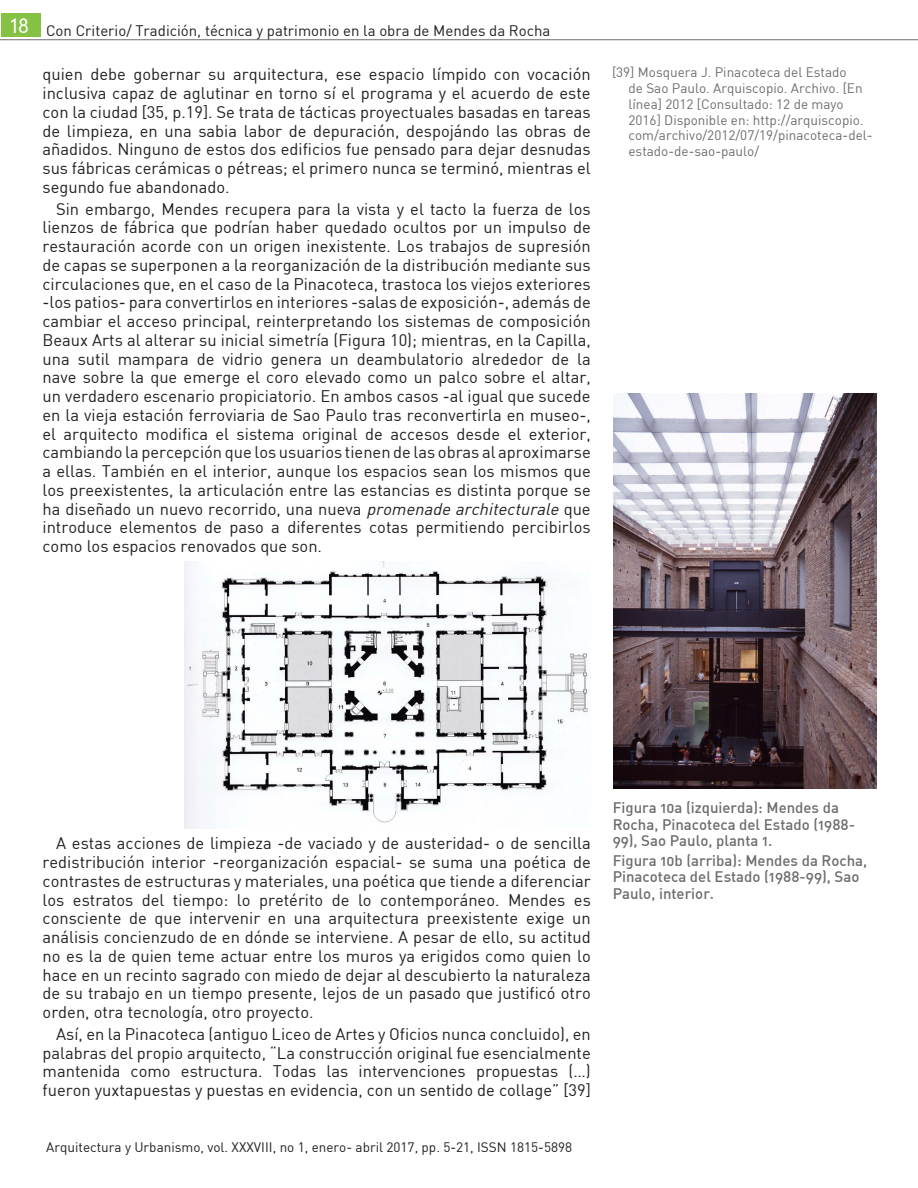
<style>
.page{position:relative;width:918px;height:1188px;background:#fff}
.page>*{position:absolute;margin:0;border:0;box-sizing:border-box;transform-origin:0 0}
.t1{font:300 19.5px "DIN Neuzeit Grotesk";color:#fff}
.cuerpo_de_texto{font:16.5px/18.8px "DIN";color:#231f20;text-align:justify}
.pie_de_foto{font:15px/16.5px "DIN Medium Alternate";color:#6c6d70}
.t2{font:15px "DIN";color:#231f20}
.notas_bibligraficas{font:13.5px/15.8px "DIN";color:#6c6d70}
.t3{font:13.5px "DIN";color:#231f20}
.s1{font-style:italic}
</style>
<div class="page">
<div style="left:1px;top:14px;width:39px;height:23px;background:#84c141"></div>
<hr style="left:0;top:39px;width:918px;height:1px;background:#6c6d70">
<img style="left:613px;top:394px;width:264px;height:395px">
<img style="left:185px;top:561px;width:403px;height:267px">
<p class="t1" style="left:11px;top:14px;width:20px">18</p>
<p class="t2" style="left:46px;top:21px;width:506px">Con Criterio/ Tradición, técnica y patrimonio en la obra de Mendes da Rocha</p>
<p class="cuerpo_de_texto" style="left:43px;top:65px;width:550px">quien debe gobernar su arquitectura, ese espacio límpido con vocación inclusiva capaz de aglutinar en torno sí el programa y el acuerdo de este con la ciudad [35, p.19]. Se trata de tácticas proyectuales basadas en tareas de limpieza, en una sabia labor de depuración, despojándo las obras de añadidos. Ninguno de estos dos edificios fue pensado para dejar desnudas sus fábricas cerámicas o pétreas; el primero nunca se terminó, mientras el segundo fue abandonado.</p>
<p class="cuerpo_de_texto" style="left:43px;top:199px;width:550px;text-indent:14px">Sin embargo, Mendes recupera para la vista y el tacto la fuerza de los lienzos de fábrica que podrían haber quedado ocultos por un impulso de restauración acorde con un origen inexistente. Los trabajos de supresión de capas se superponen a la reorganización de la distribución mediante sus circulaciones que, en el caso de la Pinacoteca, trastoca los viejos exteriores -los patios- para convertirlos en interiores -salas de exposición-, además de cambiar el acceso principal, reinterpretando los sistemas de composición Beaux Arts al alterar su inicial simetría (Figura 10); mientras, en la Capilla, una sutil mampara de vidrio genera un deambulatorio alrededor de la nave sobre la que emerge el coro elevado como un palco sobre el altar, un verdadero escenario propiciatorio. En ambos casos -al igual que sucede en la vieja estación ferroviaria de Sao Paulo tras reconvertirla en museo-, el arquitecto modifica el sistema original de accesos desde el exterior, cambiando la percepción que los usuarios tienen de las obras al aproximarse a ellas. También en el interior, aunque los espacios sean los mismos que los preexistentes, la articulación entre las estancias es distinta porque se ha diseñado un nuevo recorrido, una nueva <span class="s1">promenade architecturale</span> que introduce elementos de paso a diferentes cotas permitiendo percibirlos como los espacios renovados que son.</p>
<p class="notas_bibligraficas" style="left:628px;top:64px;width:246px;text-indent:-16px">[39] Mosquera J. Pinacoteca del Estado<br>de Sao Paulo. Arquiscopio. Archivo. [En línea] 2012 [Consultado: 12 de mayo 2016] Disponible en: http://arquiscopio. com/archivo/2012/07/19/pinacoteca-del&shy;estado-de-sao-paulo/</p>
<p class="cuerpo_de_texto" style="left:43px;top:834px;width:550px;text-indent:14px">A estas acciones de limpieza -de vaciado y de austeridad- o de sencilla redistribución interior -reorganización espacial- se suma una poética de contrastes de estructuras y materiales, una poética que tiende a diferenciar los estratos del tiempo: lo pretérito de lo contemporáneo. Mendes es consciente de que intervenir en una arquitectura preexistente exige un análisis concienzudo de en dónde se interviene. A pesar de ello, su actitud no es la de quien teme actuar entre los muros ya erigidos como quien lo hace en un recinto sagrado con miedo de dejar al descubierto la naturaleza de su trabajo en un tiempo presente, lejos de un pasado que justificó otro orden, otra tecnología, otro proyecto.</p>
<p class="cuerpo_de_texto" style="left:43px;top:1024px;width:550px;text-indent:14px">Así, en la Pinacoteca (antiguo Liceo de Artes y Oficios nunca concluido), en palabras del propio arquitecto, “La construcción original fue esencialmente mantenida como estructura. Todas las intervenciones propuestas (…) fueron yuxtapuestas y puestas en evidencia, con un sentido de collage” [39]</p>
<p class="t3" style="left:46px;top:1138px;width:527px">Arquitectura y Urbanismo, vol. XXXVIII, no 1, enero- abril 2017, pp. 5-21, ISSN 1815-5898</p>
<p class="pie_de_foto" style="left:613px;top:799px;width:244px">Figura 10a (izquierda): Mendes da<br>Rocha, Pinacoteca del Estado (1988-<br>99), Sao Paulo, planta 1.</p>
<p class="pie_de_foto" style="left:613px;top:851px;width:256px">Figura 10b (arriba): Mendes da Rocha,<br>Pinacoteca del Estado (1988-99), Sao<br>Paulo, interior.</p>
</div>
